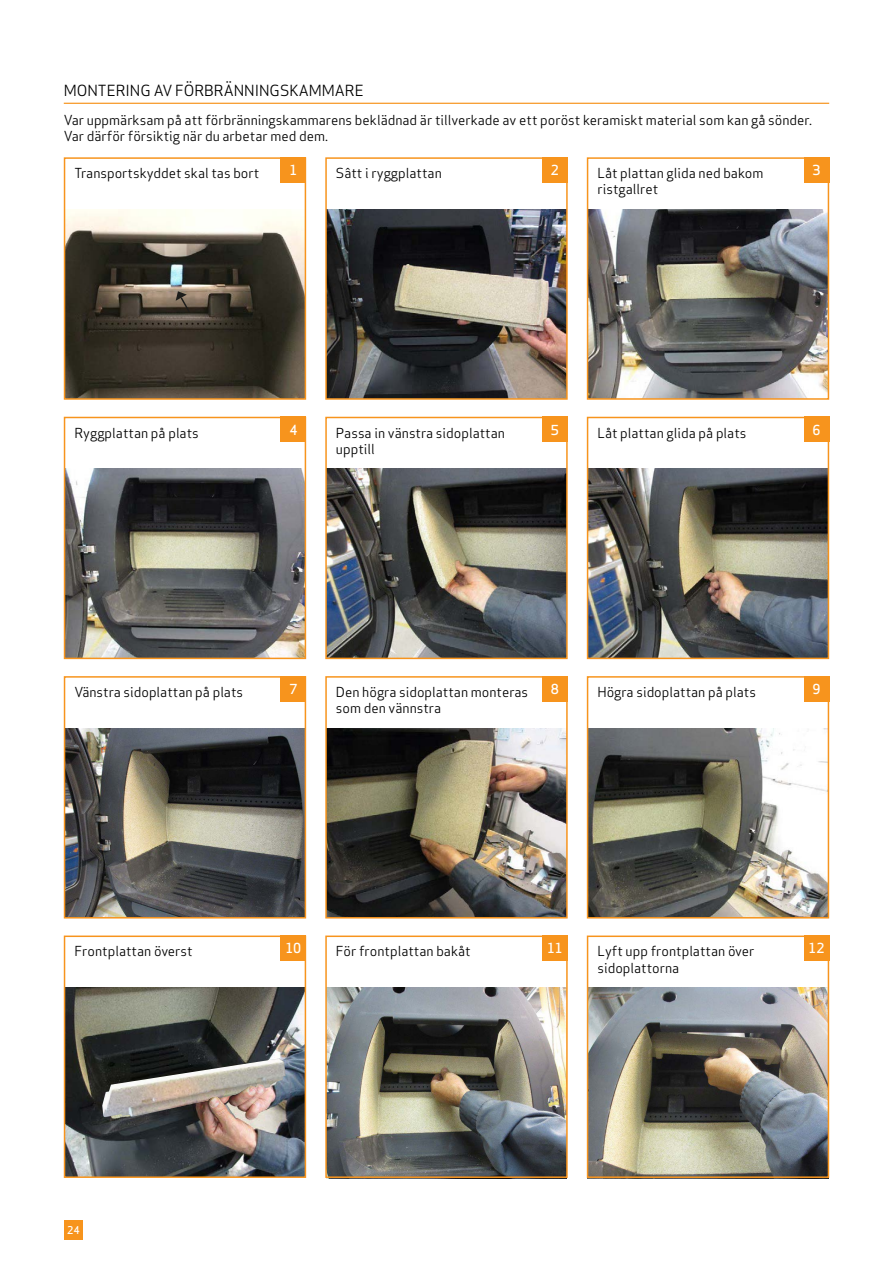
<style>
.page{position:relative;width:893px;height:1263px;background:#fff}
.page>*{position:absolute;margin:0;border:0;box-sizing:border-box;transform-origin:0 0}
.t1{font:15px "Apex Sans";color:#000}
.t2{font:13.5px/16.2px "Apex Sans";color:#000}
.t3{font:500 13.5px "Apex Sans";color:#fff}
.t4{font:500 10.5px "Apex Sans";color:#fff}
</style>
<div class="page">
<div style="left:64px;top:1220px;width:19px;height:20px;background:#f7941d"></div>
<img style="left:67px;top:987px;width:236px;height:188px">
<img style="left:102px;top:1058px;width:184px;height:59px">
<img style="left:197px;top:1088px;width:11px;height:14px">
<img style="left:208px;top:1084px;width:57px;height:34px">
<img style="left:590px;top:987px;width:236px;height:188px">
<img style="left:328px;top:987px;width:237px;height:188px">
<img style="left:590px;top:728px;width:236px;height:187px">
<img style="left:328px;top:728px;width:237px;height:187px">
<img style="left:67px;top:728px;width:236px;height:187px">
<img style="left:590px;top:468px;width:236px;height:188px">
<img style="left:67px;top:468px;width:498px;height:188px">
<img style="left:590px;top:209px;width:236px;height:188px">
<img style="left:328px;top:209px;width:237px;height:188px">
<img style="left:67px;top:209px;width:236px;height:188px">
<svg style="left:176px;top:291px;width:15px;height:23px"></svg>
<div style="left:306px;top:0;width:20px;height:1263px;background:#fff"></div>
<div style="left:64px;top:935px;width:242px;height:243px;border:2px solid #f7941d"></div>
<div style="left:325px;top:935px;width:243px;height:243px;border:2px solid #f7941d"></div>
<div style="left:587px;top:935px;width:242px;height:243px;border:2px solid #f7941d"></div>
<div style="left:64px;top:676px;width:242px;height:242px;border:2px solid #f7941d"></div>
<div style="left:325px;top:676px;width:243px;height:242px;border:2px solid #f7941d"></div>
<div style="left:587px;top:676px;width:242px;height:242px;border:2px solid #f7941d"></div>
<div style="left:64px;top:417px;width:242px;height:242px;border:2px solid #f7941d"></div>
<div style="left:325px;top:417px;width:243px;height:242px;border:2px solid #f7941d"></div>
<div style="left:587px;top:417px;width:242px;height:242px;border:2px solid #f7941d"></div>
<div style="left:64px;top:157px;width:242px;height:243px;border:2px solid #f7941d"></div>
<div style="left:325px;top:157px;width:243px;height:243px;border:2px solid #f7941d"></div>
<div style="left:587px;top:157px;width:242px;height:243px;border:2px solid #f7941d"></div>
<div style="left:281px;top:157px;width:25px;height:26px;background:#f7941d"></div>
<div style="left:542px;top:157px;width:26px;height:26px;background:#f7941d"></div>
<div style="left:804px;top:157px;width:25px;height:26px;background:#f7941d"></div>
<div style="left:281px;top:417px;width:25px;height:25px;background:#f7941d"></div>
<div style="left:542px;top:417px;width:26px;height:25px;background:#f7941d"></div>
<div style="left:804px;top:417px;width:25px;height:25px;background:#f7941d"></div>
<div style="left:281px;top:676px;width:25px;height:25px;background:#f7941d"></div>
<div style="left:542px;top:676px;width:26px;height:25px;background:#f7941d"></div>
<div style="left:804px;top:676px;width:25px;height:25px;background:#f7941d"></div>
<div style="left:281px;top:935px;width:25px;height:26px;background:#f7941d"></div>
<div style="left:542px;top:935px;width:26px;height:26px;background:#f7941d"></div>
<div style="left:804px;top:935px;width:25px;height:26px;background:#f7941d"></div>
<hr style="left:64px;top:103px;width:765px;height:1px;background:#f7941d">
<p class="t1" style="left:64px;top:79px;width:301px">MONTERING AV FÖRBRÄNNINGSKAMMARE</p>
<p class="t2" style="left:64px;top:111px;width:750px">Var uppmärksam på att förbränningskammarens beklädnad är tillverkade av ett poröst keramiskt material som kan gå sönder.<br>Var därför försiktig när du arbetar med dem.</p>
<p class="t3" style="left:289px;top:158px;width:10px">1</p>
<p class="t3" style="left:551px;top:158px;width:10px">2</p>
<p class="t3" style="left:812px;top:158px;width:10px">3</p>
<p class="t2" style="left:74px;top:164px;width:186px">Transportskyddet skal tas bort</p>
<p class="t2" style="left:336px;top:164px;width:107px">Sâtt i ryggplattan</p>
<p class="t2" style="left:597px;top:164px;width:168px">Låt plattan glida ned bakom ristgallret</p>
<p class="t3" style="left:289px;top:418px;width:10px">4</p>
<p class="t3" style="left:551px;top:418px;width:10px">5</p>
<p class="t3" style="left:812px;top:418px;width:10px">6</p>
<p class="t2" style="left:74px;top:423px;width:126px">Ryggplattan på plats</p>
<p class="t2" style="left:336px;top:423px;width:171px">Passa in vänstra sidoplattan upptill</p>
<p class="t2" style="left:597px;top:423px;width:151px">Låt plattan glida på plats</p>
<p class="t3" style="left:289px;top:677px;width:10px">7</p>
<p class="t3" style="left:551px;top:677px;width:10px">8</p>
<p class="t3" style="left:812px;top:677px;width:10px">9</p>
<p class="t2" style="left:74px;top:682px;width:170px">Vänstra sidoplattan på plats</p>
<p class="t2" style="left:336px;top:682px;width:194px">Den högra sidoplattan monteras som den vännstra</p>
<p class="t2" style="left:597px;top:682px;width:160px">Högra sidoplattan på plats</p>
<p class="t3" style="left:285px;top:936px;width:17px">10</p>
<p class="t3" style="left:547px;top:936px;width:17px">11</p>
<p class="t3" style="left:808px;top:936px;width:17px">12</p>
<p class="t2" style="left:74px;top:942px;width:120px">Frontplattan överst</p>
<p class="t2" style="left:336px;top:942px;width:136px">För frontplattan bakåt</p>
<p class="t2" style="left:597px;top:942px;width:159px">Lyft upp frontplattan över sidoplattorna</p>
<p class="t4" style="left:67px;top:1221px;width:14px">24</p>
</div>
